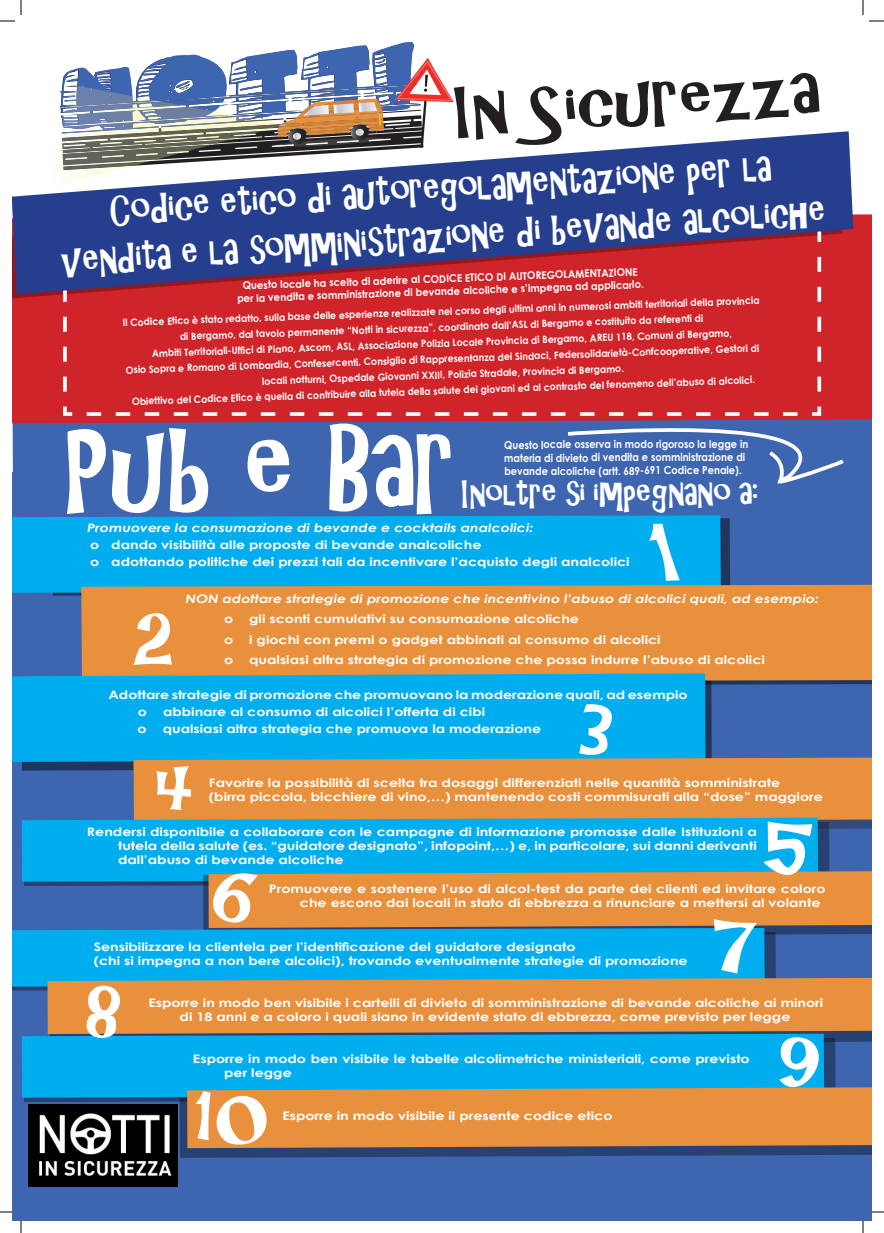
<style>
.page{position:relative;width:884px;height:1233px;background:#fff}
.page>*{position:absolute;margin:0;border:0;box-sizing:border-box;transform-origin:0 0}
.t1{font:113px "ARCHRISTY";color:#fff}
.t2{font:64.8px "ARCHRISTY";color:#fff;scale:1.22 1}
.t3{font:63.4px "ARCHRISTY";color:#231f20;scale:1.15 1}
.t4{font:39.8px "ARCHRISTY";color:#fff;scale:.92 1}
.t5{font:34.2px "ARCHRISTY";color:#fff}
.t6{font:700 11.7px/14px "Century Gothic";color:#fff;scale:1.22 1}
.t7{font:italic 700 11.7px "Century Gothic";color:#fff;scale:1.22 1}
.t8{font:700 11px/13.2px "Century Gothic";letter-spacing:-.005em;color:#fff;scale:.9 1}
.t9{font:700 10.6px/12.7px "Century Gothic";color:#fff;text-align:center;scale:.95 1}
.t10{font:700 10px "Century Gothic";color:#fff;scale:.95 1}
</style>
<div class="page">
<div style="left:12px;top:472px;width:859px;height:748px;background:#3d65b0"></div>
<svg style="left:180px;top:1103px;width:691px;height:54px;background:#284477"></svg>
<svg style="left:22px;top:687px;width:690px;height:83px"></svg>
<div style="left:12px;top:515px;width:709px;height:79px;background:#00aeef"></div>
<div style="left:81px;top:583px;width:790px;height:100px;background:#e8903c"></div>
<div style="left:13px;top:423px;width:858px;height:49px;background:#3d65b0"></div>
<div style="left:12px;top:673px;width:693px;height:89px;background:#00aeef"></div>
<div style="left:12px;top:214px;width:859px;height:209px;background:#d1232a"></div>
<div style="left:61px;top:294px;width:762px;height:124px;background:#d1232a"></div>
<svg style="left:12px;top:131px;width:841px;height:163px;background:#5d467d"></svg>
<div style="left:133px;top:756px;width:738px;height:64px;background:#e8903c"></div>
<svg style="left:22px;top:816px;width:796px;height:66px;background:#20a6d4"></svg>
<svg style="left:42px;top:42px;width:412px;height:148px"></svg>
<div style="left:12px;top:929px;width:753px;height:58px;background:#00aeef"></div>
<div style="left:47px;top:977px;width:824px;height:57px;background:#e8903c"></div>
<svg style="left:22px;top:1032px;width:802px;height:66px;background:#0d9dd7"></svg>
<svg style="left:87px;top:411px;width:775px;height:73px"></svg>
<img style="left:29px;top:1104px;width:148px;height:82px">
<svg style="left:0;top:1211px;width:15px;height:1px"></svg>
<svg style="left:869px;top:1211px;width:15px;height:1px"></svg>
<svg style="left:0;top:0;width:22px;height:22px"></svg>
<svg style="left:20px;top:1218px;width:2px;height:15px"></svg>
<svg style="left:862px;top:0;width:22px;height:22px"></svg>
<svg style="left:862px;top:1218px;width:2px;height:15px"></svg>
<div style="left:646px;top:522px;width:34px;height:61px;background:#00aeef"></div>
<div style="left:578px;top:703px;width:35px;height:53px;background:#00aeef"></div>
<div style="left:152px;top:763px;width:43px;height:47px;background:#e8903c"></div>
<svg style="left:203px;top:820px;width:668px;height:154px;background:#559ba8"></svg>
<svg style="left:83px;top:984px;width:39px;height:55px;background:#d38e47"></svg>
<svg style="left:187px;top:1036px;width:684px;height:112px;background:#789a8e"></svg>
<h3 class="t3" style="left:452px;top:77px;width:320px;rotate:-4deg">In Sicurezza</h3>
<p class="t4" style="left:109px;top:189px;width:722px;rotate:-4deg">Codice etico di autoregolamentazione per la</p>
<p class="t4" style="left:60px;top:240px;width:834px;rotate:-4deg">vendita e la somministrazione di bevande alcoliche</p>
<p class="t9" style="left:237px;top:279px;width:430px;rotate:-2deg">Questo locale ha scelto di aderire al CODICE ETICO DI AUTOREGOLAMENTAZIONE per la vendita e somministrazione di bevande alcoliche e s’impegna ad applicarlo.</p>
<p class="t10" style="left:123px;top:316px;width:672px;rotate:-2deg">Il Codice Etico è stato redatto, sulla base delle esperienze realizzate nel corso degli ultimi anni in numerosi ambiti territoriali della provincia</p>
<p class="t10" style="left:180px;top:330px;width:553px;rotate:-2deg">di Bergamo, dal tavolo permanente “Notti in sicurezza”, coordinato dall’ASL di Bergamo e costituito da referenti di</p>
<p class="t10" style="left:152px;top:347px;width:612px;rotate:-2deg">Ambiti Territoriali-Uffi ci di Piano, Ascom, ASL, Associazione Polizia Locale Provincia di Bergamo, AREU 118, Comuni di Bergamo,</p>
<p class="t10" style="left:126px;top:364px;width:669px;rotate:-2deg">Osio Sopra e Romano di Lombardia, Confesercenti, Consiglio di Rappresentanza dei Sindaci, Federsolidarietà-Confcooperative, Gestori di</p>
<p class="t10" style="left:262px;top:375px;width:383px;rotate:-2deg">locali notturni, Ospedale Giovanni XXIII, Polizia Stradale, Provincia di Bergamo.</p>
<p class="t10" style="left:132px;top:395px;width:658px;rotate:-2deg">Obiettivo del Codice Etico è quella di contribuire alla tutela della salute dei giovani ed al contrasto del fenomeno dell’abuso di alcolici.</p>
<p class="t1" style="left:67px;top:402px;width:393px">Pub e Bar</p>
<p class="t8" style="left:504px;top:437px;width:273px">Questo locale osserva in modo rigoroso la legge in materia di divieto di vendita e somministrazione di bevande alcoliche (artt. 689-691 Codice Penale).</p>
<p class="t5" style="left:462px;top:473px;width:299px">Inoltre si impegnano a:</p>
<p class="t7" style="left:87px;top:520px;width:367px">Promuovere la consumazione di bevande e cocktails analcolici:</p>
<p class="t6" style="left:90px;top:537px;width:322px">o dando visibilità alle proposte di bevande analcoliche</p>
<p class="t6" style="left:90px;top:554px;width:444px">o adottando politiche dei prezzi tali da incentivare l’acquisto degli analcolici</p>
<p class="t7" style="left:185px;top:591px;width:521px">NON adottare strategie di promozione che incentivino l’abuso di alcolici quali, ad esempio:</p>
<p class="t6" style="left:224px;top:612px;width:9px">o</p>
<p class="t6" style="left:249px;top:612px;width:272px">gli sconti cumulativi su consumazione alcoliche</p>
<p class="t6" style="left:224px;top:632px;width:9px">o</p>
<p class="t6" style="left:249px;top:632px;width:339px">i giochi con premi o gadget abbinati al consumo di alcolici</p>
<p class="t6" style="left:224px;top:652px;width:9px">o</p>
<p class="t6" style="left:249px;top:652px;width:424px">qualsiasi altra strategia di promozione che possa indurre l’abuso di alcolici</p>
<p class="t2" style="left:133px;top:601px;width:37px">2</p>
<p class="t6" style="left:108px;top:687px;width:476px">Adottare strategie di promozione che promuovano la moderazione quali, ad esempio</p>
<p class="t6" style="left:138px;top:704px;width:9px">o</p>
<p class="t6" style="left:163px;top:704px;width:266px">abbinare al consumo di alcolici l’offerta di cibi</p>
<p class="t6" style="left:138px;top:721px;width:9px">o</p>
<p class="t6" style="left:163px;top:721px;width:312px">qualsiasi altra strategia che promuova la moderazione</p>
<p class="t6" style="left:209px;top:775px;width:470px">Favorire la possibilità di scelta tra dosaggi differenziati nelle quantità somministrate</p>
<p class="t6" style="left:209px;top:789px;width:505px">(birra piccola, bicchiere di vino,…) mantenendo costi commisurati alla “dose” maggiore</p>
<p class="t6" style="left:118px;top:824px;width:525px;text-align:justify;text-indent:-31px">Rendersi disponibile a collaborare con le campagne di informazione promosse dalle Istituzioni a tutela della salute (es. “guidatore designato”, infopoint,…) e, in particolare, sui danni derivanti dall’abuso di bevande alcoliche</p>
<p class="t6" style="left:300px;top:881px;width:432px;text-indent:-31px">Promuovere e sostenere l’uso di alcol-test da parte dei clienti ed invitare coloro che escono dai locali in stato di ebbrezza a rinunciare a mettersi al volante</p>
<p class="t6" style="left:94px;top:939px;width:396px">Sensibilizzare la clientela per l’identificazione del guidatore designato</p>
<p class="t6" style="left:94px;top:953px;width:488px">(chi si impegna a non bere alcolici), trovando eventualmente strategie di promozione</p>
<p class="t6" style="left:148px;top:996px;width:555px;text-align:center">Esporre in modo ben visibile i cartelli di divieto di somministrazione di bevande alcoliche ai minori di 18 anni e a coloro i quali siano in evidente stato di ebbrezza, come previsto per legge</p>
<p class="t6" style="left:224px;top:1051px;width:432px;text-indent:-31px">Esporre in modo ben visibile le tabelle alcolimetriche ministeriali, come previsto per legge</p>
<p class="t6" style="left:282px;top:1108px;width:272px">Esporre in modo visibile il presente codice etico</p>
</div>
